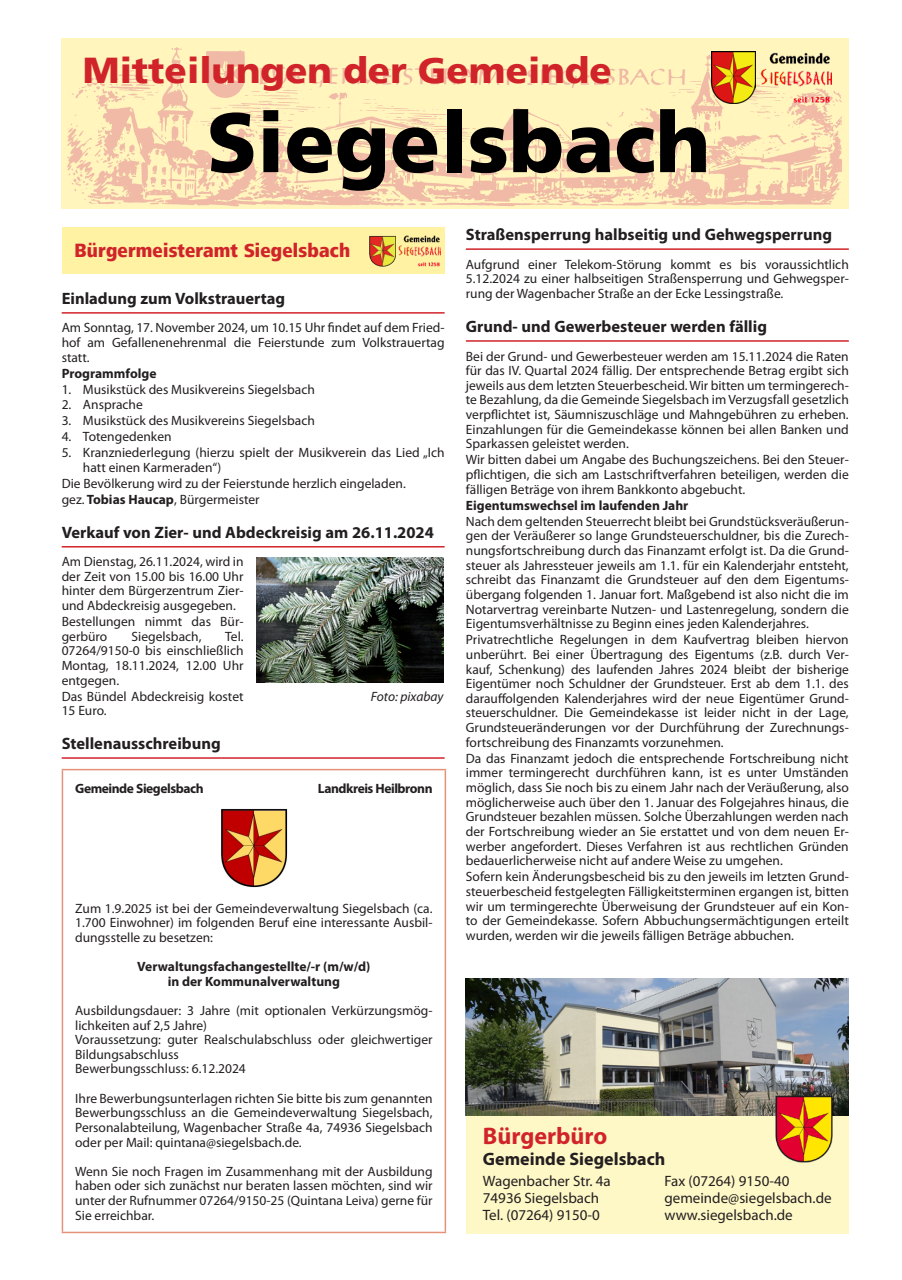
<style>
.page{position:relative;width:902px;height:1280px;background:#fff}
.page>*{position:absolute;margin:0;border:0;box-sizing:border-box;transform-origin:0 0}
.t1{font:900 84px "Frutiger LT";color:#000}
.t2{font:900 36px "Frutiger LT";color:#d1232a}
.t3{font:700 24px "Myriad Pro";color:#d1232a}
.t4{font:800 19.8px "Frutiger Next LT";letter-spacing:.01em;color:#d1232a;scale:.91 1}
.t5{font:700 18px "Myriad Pro";color:#231f20}
.NM_Überschrift_groß_Siegelsbach{font:700 16.5px "Myriad Pro";color:#231f20}
.t6{font:15px "Myriad Pro";color:#231f20}
.NM_Textblock{font:13.5px/14.5px "Myriad Pro";color:#231f20;text-align:justify}
.NM_Textblock-2{font:700 13.5px "Myriad Pro";color:#231f20}
.Grundtext{font:700 13.5px "Myriad Pro";letter-spacing:-.035em;color:#231f20}
.NM_Bild{font:italic 13.5px "Myriad Pro";color:#231f20}
.s1{font-weight:700}
</style>
<div class="page">
<img style="left:62px;top:41px;width:786px;height:167px">
<img style="left:711px;top:52px;width:44px;height:51px">
<img style="left:760px;top:52px;width:71px;height:51px">
<hr style="left:466px;top:248px;width:382px;height:2px;background:#d1232a">
<hr style="left:466px;top:340px;width:382px;height:2px;background:#d1232a">
<hr style="left:62px;top:312px;width:382px;height:2px;background:#d1232a">
<hr style="left:62px;top:546px;width:382px;height:1px;background:#d1232a">
<hr style="left:62px;top:757px;width:382px;height:2px;background:#d1232a">
<div style="left:62px;top:227px;width:382px;height:47px;background:#fff2a2"></div>
<img style="left:369px;top:235px;width:27px;height:31px">
<img style="left:399px;top:236px;width:42px;height:30px">
<hr style="left:62px;top:769px;width:384px;height:1px;background:#e59279">
<hr style="left:62px;top:770px;width:1px;height:462px;background:#e59279">
<hr style="left:444px;top:770px;width:2px;height:462px;background:#e59279">
<hr style="left:62px;top:1232px;width:384px;height:1px;background:#e59279">
<img style="left:221px;top:809px;width:67px;height:79px">
<img style="left:256px;top:557px;width:187px;height:125px">
<div style="left:466px;top:978px;width:382px;height:255px;background:#fef7c6"></div>
<img style="left:466px;top:978px;width:382px;height:137px">
<img style="left:773px;top:1094px;width:59px;height:69px">
<h2 class="t2" style="left:83px;top:49px;width:530px">Mitteilungen der Gemeinde</h2>
<h1 class="t1" style="left:207px;top:92px;width:505px">Siegelsbach</h1>
<p class="NM_Überschrift_groß_Siegelsbach" style="left:466px;top:224px;width:367px">Straßensperrung halbseitig und Gehwegsperrung</p>
<p class="NM_Textblock" style="left:466px;top:257px;width:384px">Aufgrund einer Telekom-Störung kommt es bis voraussichtlich 5.12.2024 zu einer halbseitigen Straßensperrung und Gehwegsper&shy;rung der Wagenbacher Straße an der Ecke Lessingstraße.</p>
<p class="NM_Überschrift_groß_Siegelsbach" style="left:466px;top:315px;width:302px">Grund- und Gewerbesteuer werden fällig</p>
<p class="NM_Textblock" style="left:466px;top:349px;width:384px">Bei der Grund- und Gewerbesteuer werden am 15.11.2024 die Raten für das IV. Quartal 2024 fällig. Der entsprechende Betrag ergibt sich jeweils aus dem letzten Steuerbescheid. Wir bitten um termingerech&shy;te Bezahlung, da die Gemeinde Siegelsbach im Verzugsfall gesetzlich verpflichtet ist, Säumniszuschläge und Mahngebühren zu erheben.<br>Einzahlungen für die Gemeindekasse können bei allen Banken und Sparkassen geleistet werden.</p>
<p class="NM_Textblock" style="left:466px;top:452px;width:384px">Wir bitten dabei um Angabe des Buchungszeichens. Bei den Steuer&shy;pflichtigen, die sich am Lastschriftverfahren beteiligen, werden die fälligen Beträge von ihrem Bankkonto abgebucht.</p>
<p class="NM_Textblock-2" style="left:466px;top:496px;width:224px">Eigentumswechsel im laufenden Jahr</p>
<p class="NM_Textblock" style="left:466px;top:514px;width:384px">Nach dem geltenden Steuerrecht bleibt bei Grundstücksveräußerun&shy;gen der Veräußerer so lange Grundsteuerschuldner, bis die Zurech&shy;nungsfortschreibung durch das Finanzamt erfolgt ist. Da die Grund&shy;steuer als Jahressteuer jeweils am 1.1. für ein Kalenderjahr entsteht, schreibt das Finanzamt die Grundsteuer auf den dem Eigentums&shy;übergang folgenden 1. Januar fort. Maßgebend ist also nicht die im Notarvertrag vereinbarte Nutzen- und Lastenregelung, sondern die Eigentumsverhältnisse zu Beginn eines jeden Kalenderjahres.</p>
<p class="NM_Textblock" style="left:466px;top:632px;width:384px">Privatrechtliche Regelungen in dem Kaufvertrag bleiben hiervon unberührt. Bei einer Übertragung des Eigentums (z.B. durch Ver&shy;kauf, Schenkung) des laufenden Jahres 2024 bleibt der bisherige Eigentümer noch Schuldner der Grundsteuer. Erst ab dem 1.1. des darauffolgenden Kalenderjahres wird der neue Eigentümer Grund&shy;steuerschuldner. Die Gemeindekasse ist leider nicht in der Lage, Grundsteueränderungen vor der Durchführung der Zurechnungs&shy;fortschreibung des Finanzamts vorzunehmen.</p>
<p class="NM_Textblock" style="left:466px;top:751px;width:384px">Da das Finanzamt jedoch die entsprechende Fortschreibung nicht immer termingerecht durchführen kann, ist es unter Umständen möglich, dass Sie noch bis zu einem Jahr nach der Veräußerung, also möglicherweise auch über den 1. Januar des Folgejahres hinaus, die Grundsteuer bezahlen müssen. Solche Überzahlungen werden nach der Fortschreibung wieder an Sie erstattet und von dem neuen Er&shy;werber angefordert. Dieses Verfahren ist aus rechtlichen Gründen bedauerlicherweise nicht auf andere Weise zu umgehen.</p>
<p class="NM_Textblock" style="left:466px;top:869px;width:384px">Sofern kein Änderungsbescheid bis zu den jeweils im letzten Grund&shy;steuerbescheid festgelegten Fälligkeitsterminen ergangen ist, bitten wir um termingerechte Überweisung der Grundsteuer auf ein Kon&shy;to der Gemeindekasse. Sofern Abbuchungsermächtigungen erteilt wurden, werden wir die jeweils fälligen Beträge abbuchen.</p>
<p class="t4" style="left:74px;top:240px;width:304px">Bürgermeisteramt Siegelsbach</p>
<p class="NM_Überschrift_groß_Siegelsbach" style="left:62px;top:287px;width:225px">Einladung zum Volkstrauertag</p>
<p class="NM_Textblock" style="left:62px;top:320px;width:384px">Am Sonntag, 17. November 2024, um 10.15 Uhr findet auf dem Fried&shy;hof am Gefallenenehrenmal die Feierstunde zum Volkstrauertag statt.</p>
<p class="NM_Textblock-2" style="left:62px;top:364px;width:96px">Programmfolge</p>
<p class="NM_Textblock" style="left:62px;top:381px;width:255px">1. Musikstück des Musikvereins Siegelsbach</p>
<p class="NM_Textblock" style="left:62px;top:397px;width:83px">2. Ansprache</p>
<p class="NM_Textblock" style="left:62px;top:413px;width:255px">3. Musikstück des Musikvereins Siegelsbach</p>
<p class="NM_Textblock" style="left:62px;top:429px;width:111px">4. Totengedenken</p>
<p class="NM_Textblock" style="left:83px;top:445px;width:363px;text-indent:-21px">5. Kranzniederlegung (hierzu spielt der Musikverein das Lied „Ich hatt einen Karmeraden“)</p>
<p class="NM_Textblock" style="left:62px;top:476px;width:345px">Die Bevölkerung wird zu der Feierstunde herzlich eingeladen.</p>
<p class="NM_Textblock" style="left:62px;top:492px;width:199px">gez. <span class="s1">Tobias Haucap</span>, Bürgermeister</p>
<p class="NM_Überschrift_groß_Siegelsbach" style="left:62px;top:521px;width:374px">Verkauf von Zier- und Abdeckreisig am 26.11.2024</p>
<p class="NM_Textblock" style="left:62px;top:554px;width:183px">Am Dienstag, 26.11.2024, wird in der Zeit von 15.00 bis 16.00 Uhr hinter dem Bürgerzentrum Zier&shy;und Abdeckreisig ausgegeben.</p>
<p class="NM_Textblock" style="left:62px;top:614px;width:183px">Bestellungen nimmt das Bür&shy;gerbüro</p>
<p class="NM_Textblock" style="left:62px;top:629px;width:183px;text-indent:163px">Tel.<br>07264/9150-0 bis einschließlich Montag, 18.11.2024, 12.00 Uhr entgegen.</p>
<p class="NM_Textblock" style="left:62px;top:688px;width:183px">Das Bündel Abdeckreisig kostet<br>15 Euro.</p>
<p class="NM_Überschrift_groß_Siegelsbach" style="left:62px;top:732px;width:160px">Stellenausschreibung</p>
<p class="Grundtext" style="left:75px;top:779px;width:130px">Gemeinde Siegelsbach</p>
<p class="Grundtext" style="left:318px;top:779px;width:116px">Landkreis Heilbronn</p>
<p class="NM_Textblock" style="left:131px;top:629px;width:71px">Siegelsbach,</p>
<p class="NM_Bild" style="left:371px;top:688px;width:74px">Foto: pixabay</p>
<p class="NM_Textblock" style="left:75px;top:900px;width:359px">Zum 1.9.2025 ist bei der Gemeindeverwaltung Siegelsbach (ca.<br>1.700 Einwohner) im folgenden Beruf eine interessante Ausbil&shy;dungsstelle zu besetzen:</p>
<p class="NM_Textblock-2" style="left:137px;top:958px;width:235px">Verwaltungsfachangestellte/-r (m/w/d)</p>
<p class="NM_Textblock-2" style="left:168px;top:972px;width:174px">in der Kommunalverwaltung</p>
<p class="NM_Textblock" style="left:75px;top:1003px;width:359px">Ausbildungsdauer: 3 Jahre (mit optionalen Verkürzungsmög&shy;lichkeiten auf 2,5 Jahre)</p>
<p class="NM_Textblock" style="left:75px;top:1032px;width:359px">Voraussetzung: guter Realschulabschluss oder gleichwertiger<br>Bildungsabschluss</p>
<p class="NM_Textblock" style="left:75px;top:1061px;width:172px">Bewerbungsschluss: 6.12.2024</p>
<p class="NM_Textblock" style="left:75px;top:1091px;width:359px">Ihre Bewerbungsunterlagen richten Sie bitte bis zum genannten Bewerbungsschluss an die Gemeindeverwaltung Siegelsbach, Personalabteilung, Wagenbacher Straße 4a, 74936 Siegelsbach oder per Mail: quintana@siegelsbach.de.</p>
<p class="NM_Textblock" style="left:75px;top:1164px;width:359px">Wenn Sie noch Fragen im Zusammenhang mit der Ausbildung haben oder sich zunächst nur beraten lassen möchten, sind wir unter der Rufnummer 07264/9150-25 (Quintana Leiva) gerne für Sie erreichbar.</p>
<p class="t3" style="left:483px;top:1120px;width:126px">Bürgerbüro</p>
<p class="t5" style="left:483px;top:1147px;width:184px">Gemeinde Siegelsbach</p>
<p class="t6" style="left:483px;top:1172px;width:129px">Wagenbacher Str. 4a</p>
<p class="t6" style="left:664px;top:1172px;width:126px">Fax (07264) 9150-40</p>
<p class="t6" style="left:483px;top:1189px;width:118px">74936 Siegelsbach</p>
<p class="t6" style="left:664px;top:1189px;width:169px">gemeinde@siegelsbach.de</p>
<p class="t6" style="left:483px;top:1206px;width:118px">Tel. (07264) 9150-0</p>
<p class="t6" style="left:664px;top:1206px;width:130px">www.siegelsbach.de</p>
</div>
